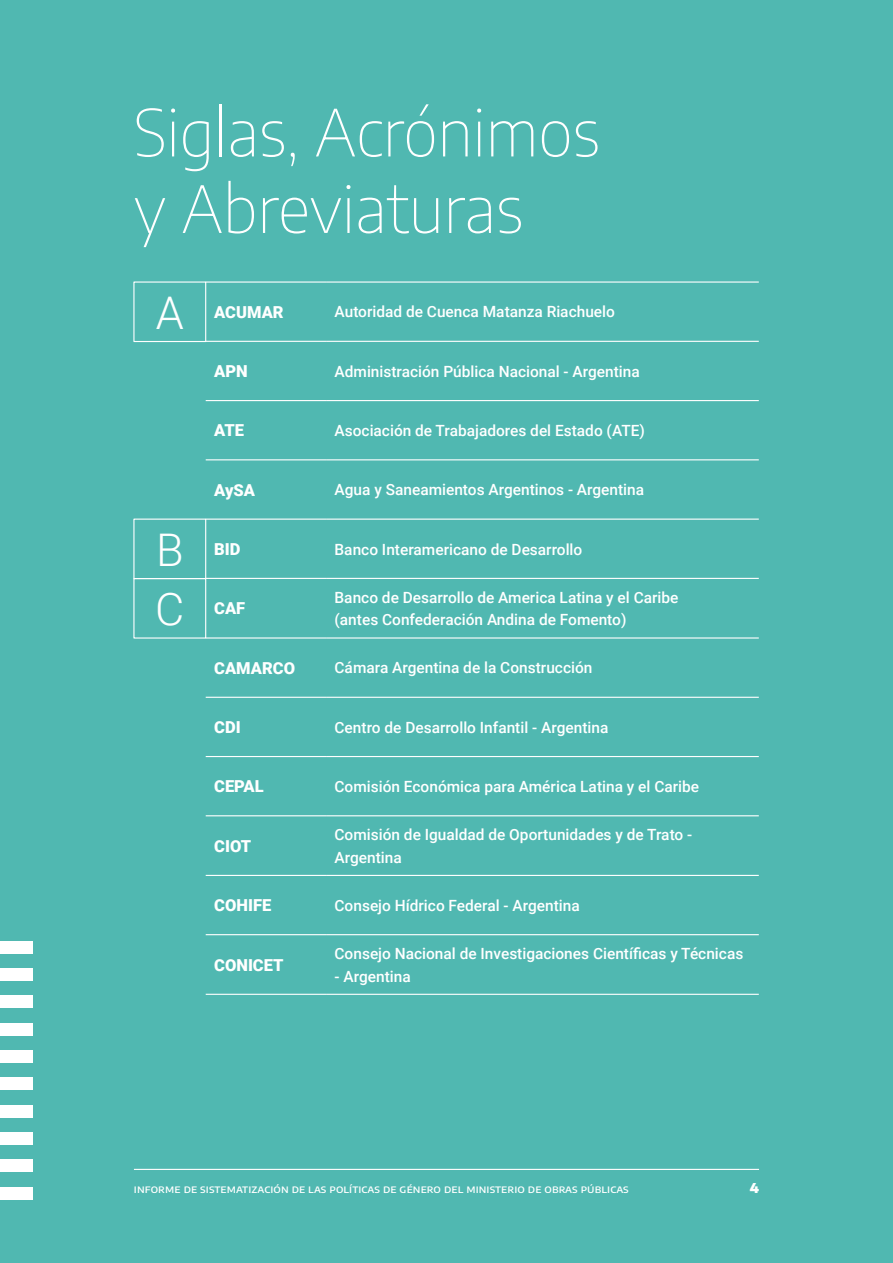
<style>
.page{position:relative;width:893px;height:1263px;background:#50b8b1}
.page>*{position:absolute;margin:0;border:0;box-sizing:border-box;transform-origin:0 0}
.t1{font:100 64.5px/76.5px "Encode Sans";color:#fff}
.t2{font:300 45px "Roboto";color:#fff}
.t3{font:900 16.5px "Roboto";color:#fff}
.t4{font:500 15.45px/22.5px "Roboto";color:#fff}
.t5{font:900 13.5px "Encode Sans";color:#fff}
.t6{font:500 10.95px "Encode Sans";letter-spacing:.01em;color:#fff;scale:1.04 1}
</style>
<div class="page">
<hr style="left:134px;top:1169px;width:625px;height:1px;background:#fff">
<hr style="left:206px;top:281px;width:120px;height:2px;background:#fff">
<hr style="left:326px;top:281px;width:433px;height:2px;background:#fff">
<hr style="left:206px;top:341px;width:120px;height:1px;background:#fff">
<hr style="left:326px;top:341px;width:433px;height:1px;background:#fff">
<hr style="left:206px;top:400px;width:120px;height:1px;background:#fff">
<hr style="left:326px;top:400px;width:433px;height:1px;background:#fff">
<hr style="left:206px;top:459px;width:120px;height:1px;background:#fff">
<hr style="left:326px;top:459px;width:433px;height:1px;background:#fff">
<hr style="left:206px;top:519px;width:120px;height:1px;background:#fff">
<hr style="left:326px;top:519px;width:433px;height:1px;background:#fff">
<hr style="left:206px;top:578px;width:120px;height:1px;background:#fff">
<hr style="left:326px;top:578px;width:433px;height:1px;background:#fff">
<hr style="left:206px;top:637px;width:120px;height:1px;background:#fff">
<hr style="left:326px;top:637px;width:433px;height:1px;background:#fff">
<hr style="left:206px;top:697px;width:120px;height:1px;background:#fff">
<hr style="left:326px;top:697px;width:433px;height:1px;background:#fff">
<hr style="left:206px;top:756px;width:120px;height:1px;background:#fff">
<hr style="left:326px;top:756px;width:433px;height:1px;background:#fff">
<hr style="left:206px;top:815px;width:120px;height:1px;background:#fff">
<hr style="left:326px;top:815px;width:433px;height:1px;background:#fff">
<hr style="left:206px;top:875px;width:120px;height:1px;background:#fff">
<hr style="left:326px;top:875px;width:433px;height:1px;background:#fff">
<hr style="left:206px;top:934px;width:120px;height:1px;background:#fff">
<hr style="left:326px;top:934px;width:433px;height:1px;background:#fff">
<hr style="left:206px;top:994px;width:120px;height:1px;background:#fff">
<hr style="left:326px;top:994px;width:433px;height:1px;background:#fff">
<div style="left:133px;top:281px;width:73px;height:61px;border:1px solid #fff"></div>
<div style="left:133px;top:519px;width:73px;height:60px;border:1px solid #fff"></div>
<div style="left:133px;top:578px;width:73px;height:61px;border:1px solid #fff"></div>
<div style="left:0;top:1187px;width:33px;height:12px;background:#fff"></div>
<div style="left:0;top:1160px;width:33px;height:12px;background:#fff"></div>
<div style="left:0;top:1132px;width:33px;height:13px;background:#fff"></div>
<div style="left:0;top:1105px;width:33px;height:12px;background:#fff"></div>
<div style="left:0;top:1078px;width:33px;height:12px;background:#fff"></div>
<div style="left:0;top:1050px;width:33px;height:12px;background:#fff"></div>
<div style="left:0;top:1023px;width:33px;height:12px;background:#fff"></div>
<div style="left:0;top:996px;width:33px;height:12px;background:#fff"></div>
<div style="left:0;top:968px;width:33px;height:12px;background:#fff"></div>
<div style="left:0;top:941px;width:33px;height:12px;background:#fff"></div>
<h1 class="t1" style="left:134px;top:91px;width:468px">Siglas, Acrónimos y Abreviaturas</h1>
<h2 class="t2" style="left:156px;top:281px;width:30px">A</h2>
<p class="t3" style="left:214px;top:300px;width:71px">ACUMAR</p>
<p class="t4" style="left:335px;top:300px;width:282px">Autoridad de Cuenca Matanza Riachuelo</p>
<p class="t3" style="left:214px;top:360px;width:35px">APN</p>
<p class="t4" style="left:335px;top:359px;width:307px">Administración Pública Nacional - Argentina</p>
<p class="t3" style="left:214px;top:419px;width:31px">ATE</p>
<p class="t4" style="left:335px;top:419px;width:312px">Asociación de Trabajadores del Estado (ATE)</p>
<p class="t3" style="left:214px;top:478px;width:42px">AySA</p>
<p class="t4" style="left:335px;top:478px;width:311px">Agua y Saneamientos Argentinos - Argentina</p>
<h2 class="t2" style="left:156px;top:518px;width:29px">B</h2>
<p class="t3" style="left:214px;top:537px;width:28px">BID</p>
<p class="t4" style="left:335px;top:537px;width:249px">Banco Interamericano de Desarrollo</p>
<h2 class="t2" style="left:155px;top:577px;width:31px">C</h2>
<p class="t3" style="left:214px;top:597px;width:33px">CAF</p>
<p class="t4" style="left:335px;top:585px;width:345px">Banco de Desarrollo de America Latina y el Caribe (antes Confederación Andina de Fomento)</p>
<p class="t3" style="left:214px;top:656px;width:82px">CAMARCO</p>
<p class="t4" style="left:335px;top:656px;width:259px">Cámara Argentina de la Construcción</p>
<p class="t3" style="left:214px;top:716px;width:28px">CDI</p>
<p class="t4" style="left:335px;top:715px;width:275px">Centro de Desarrollo Infantil - Argentina</p>
<p class="t3" style="left:214px;top:775px;width:51px">CEPAL</p>
<p class="t4" style="left:335px;top:775px;width:366px">Comisión Económica para América Latina y el Caribe</p>
<p class="t3" style="left:214px;top:834px;width:38px">CIOT</p>
<p class="t4" style="left:335px;top:823px;width:359px">Comisión de Igualdad de Oportunidades y de Trato -<br>Argentina</p>
<p class="t3" style="left:214px;top:894px;width:59px">COHIFE</p>
<p class="t4" style="left:335px;top:893px;width:247px">Consejo Hídrico Federal - Argentina</p>
<p class="t3" style="left:214px;top:953px;width:71px">CONICET</p>
<p class="t4" style="left:335px;top:942px;width:410px">Consejo Nacional de Investigaciones Científicas y Técnicas</p>
<p class="t4" style="left:335px;top:964px;width:78px">- Argentina</p>
<p class="t6" style="left:134px;top:1181px;width:477px">INFORME DE SISTEMATIZACIÓN DE LAS POLÍTICAS DE GÉNERO DEL MINISTERIO DE OBRAS PÚBLICAS</p>
<p class="t5" style="left:750px;top:1178px;width:11px">4</p>
</div>
